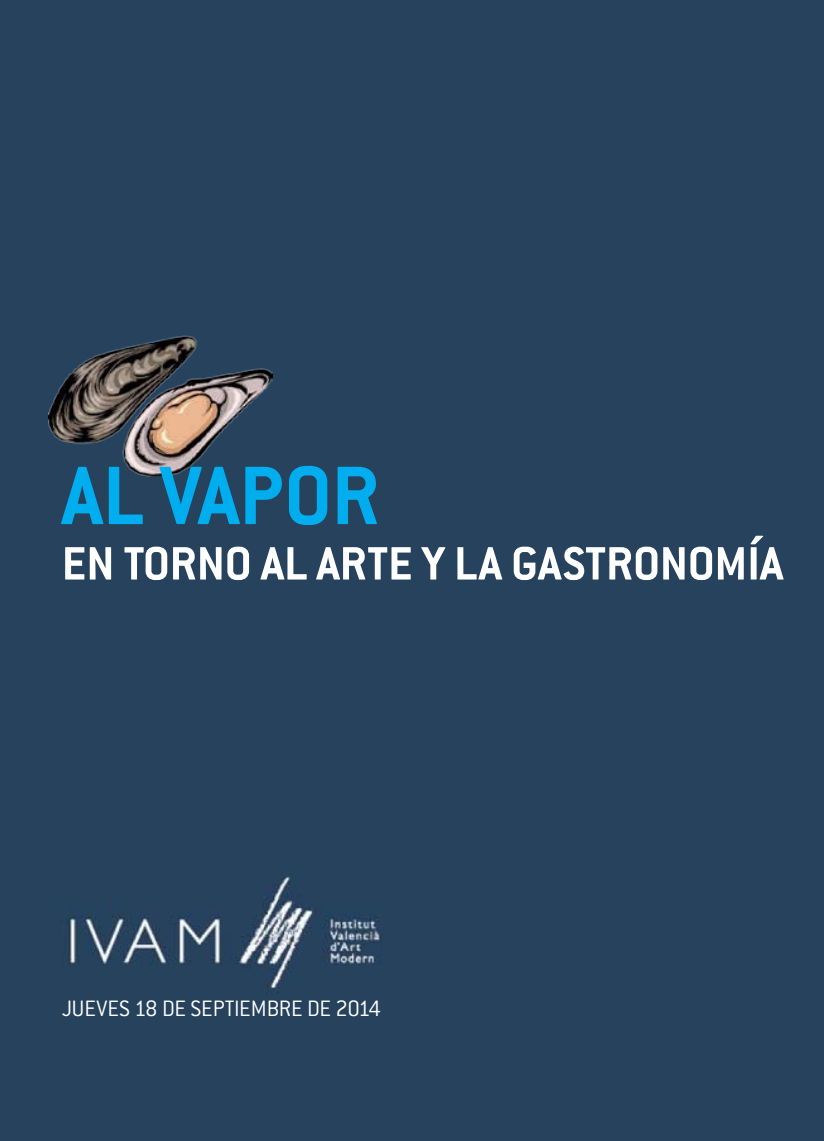
<style>
.page{position:relative;width:824px;height:1141px;background:#fff}
.page>*{position:absolute;margin:0;border:0;box-sizing:border-box;transform-origin:0 0}
.t1{font:700 91px "Conduit ITC";color:#00aeef}
.t2{font:700 51.45px "Conduit ITC";color:#fff}
.t3{font:300 24.5px "Conduit ITC";color:#fff}
</style>
<div class="page">
<div style="left:0;top:0;width:823px;height:1141px;background:#27425d"></div>
<img style="left:68px;top:876px;width:314px;height:114px">
<img style="left:49px;top:335px;width:223px;height:142px">
<h1 class="t1" style="left:62px;top:442px;width:319px">AL VAPOR</h1>
<p class="t2" style="left:62px;top:533px;width:723px">EN TORNO AL ARTE Y LA GASTRONOMÍA</p>
<p class="t3" style="left:62px;top:995px;width:321px">JUEVES 18 DE SEPTIEMBRE DE 2014</p>
</div>
